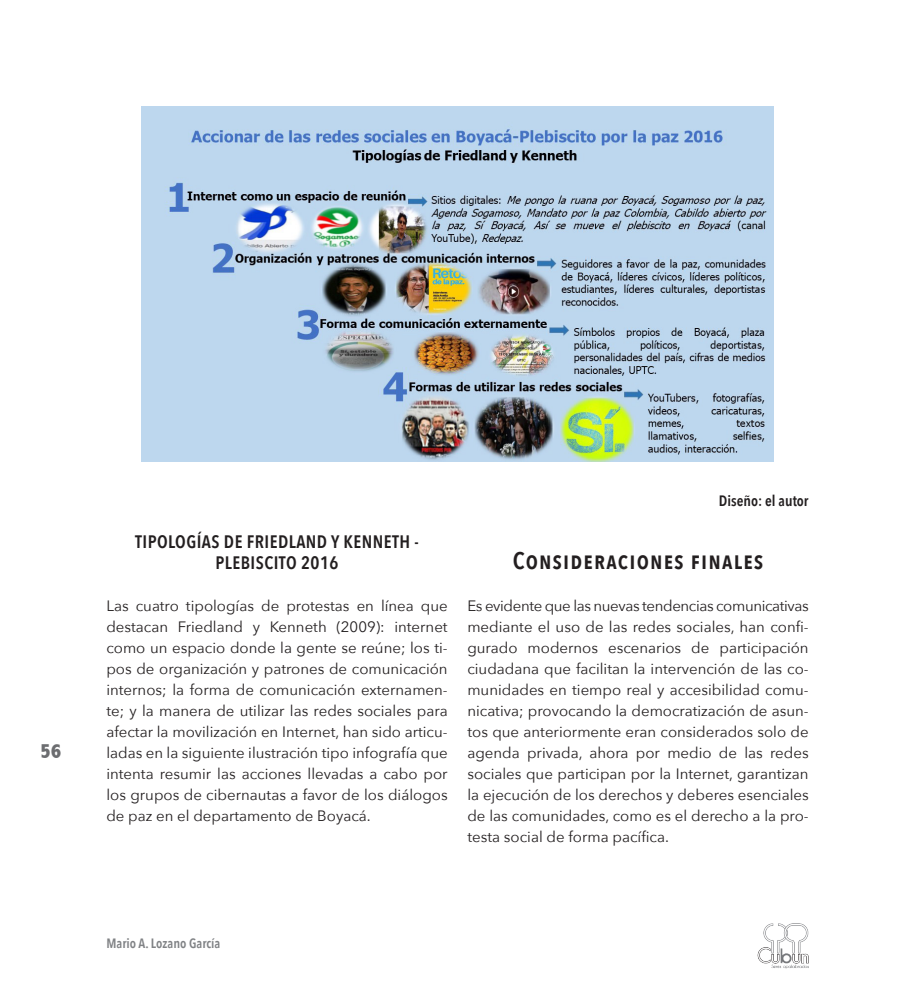
<style>
.page{position:relative;width:915px;height:1000px;background:#fff}
.page>*{position:absolute;margin:0;border:0;box-sizing:border-box;transform-origin:0 0}
.Subtitulo{font:600 24px "Avenir Next Condensed";letter-spacing:.05em;color:#231f20}
.t1{font:800 condensed 21px "Abadi";color:#6c6d70}
.intertitulo{font:600 18px "Avenir Next Condensed";letter-spacing:.025em;color:#231f20}
.Parrafo{font:15px/21px "Avenir Next";color:#231f20;text-align:justify}
.Autores{font:600 15px "Avenir Next Condensed";color:#231f20}
.pag_maestra{font:600 13.5px "Avenir Next Condensed";color:#808285}
</style>
<div class="page">
<img style="left:757px;top:923px;width:52px;height:46px">
<img style="left:141px;top:106px;width:632px;height:355px">
<h2 class="t1" style="left:40px;top:738px;width:23px">56</h2>
<p class="intertitulo" style="left:135px;top:525px;width:285px">TIPOLOGÍAS DE FRIEDLAND Y KENNETH -</p>
<p class="intertitulo" style="left:215px;top:546px;width:124px">PLEBISCITO 2016</p>
<p class="Parrafo" style="left:106px;top:594px;width:343px">Las cuatro tipologías de protestas en línea que destacan Friedland y Kenneth (2009): internet como un espacio donde la gente se reúne; los ti&shy;pos de organización y patrones de comunicación internos; la forma de comunicación externamen&shy;te; y la manera de utilizar las redes sociales para afectar la movilización en Internet, han sido articu&shy;ladas en la siguiente ilustración tipo infografía que intenta resumir las acciones llevadas a cabo por los grupos de cibernautas a favor de los diálogos de paz en el departamento de Boyacá.</p>
<p class="Autores" style="left:718px;top:487px;width:91px">Diseño: el autor</p>
<p class="Subtitulo" style="left:512px;top:539px;width:251px">Consideraciones finales</p>
<p class="Parrafo" style="left:467px;top:594px;width:343px">Es evidente que las nuevas tendencias comunicativas mediante el uso de las redes sociales, han confi&shy;gurado modernos escenarios de participación ciudadana que facilitan la intervención de las co&shy;munidades en tiempo real y accesibilidad comu&shy;nicativa; provocando la democratización de asun&shy;tos que anteriormente eran considerados solo de agenda privada, ahora por medio de las redes sociales que participan por la Internet, garantizan la ejecución de los derechos y deberes esenciales de las comunidades, como es el derecho a la pro&shy;testa social de forma pacífica.</p>
<p class="pag_maestra" style="left:106px;top:931px;width:115px">Mario A. Lozano García</p>
</div>
